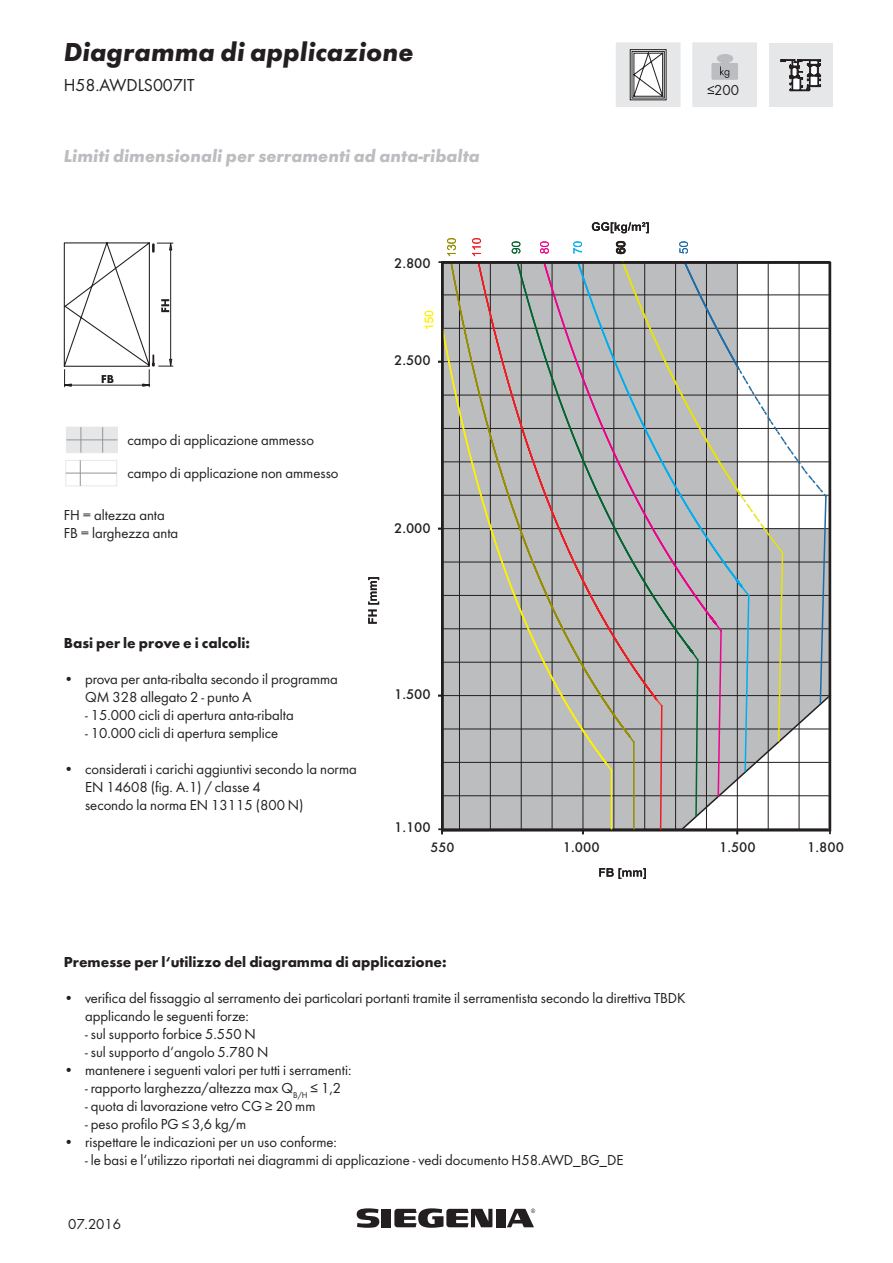
<style>
.page{position:relative;width:893px;height:1263px;background:#fff}
.page>*{position:absolute;margin:0;border:0;box-sizing:border-box;transform-origin:0 0}
.t1{font:italic 700 27px "Futura";color:#231f20}
.Textrahmen_Überschri{font:italic 700 18px "Futura";color:#bcbdc0}
.t2{font:18px "Futura Boo";color:#231f20}
.Aufzählung{font:15px/18px "Futura Boo";color:#231f20}
.Haupttext{font:700 15px "Futura";color:#231f20}
.Legende2{font:15px "Futura Boo";color:#231f20}
.Haupttext-2{font:15px "Futura Boo";color:#231f20}
.t3{font:500 14.55px "Futura";color:#231f20}
.t4{font:500 14.1px "Futura";color:#231f20}
</style>
<div class="page">
<div style="left:382px;top:1209px;width:9px;height:18px;background:#231f20"></div>
<svg style="left:357px;top:1208px;width:22px;height:20px"></svg>
<div style="left:496px;top:1209px;width:9px;height:18px;background:#231f20"></div>
<svg style="left:394px;top:1208px;width:98px;height:20px"></svg>
<svg style="left:507px;top:1208px;width:28px;height:19px"></svg>
<div style="left:769px;top:43px;width:64px;height:64px;background:#e6e7e9"></div>
<svg style="left:781px;top:60px;width:40px;height:31px"></svg>
<div style="left:616px;top:43px;width:64px;height:64px;background:#e6e7e9"></div>
<div style="left:630px;top:49px;width:36px;height:51px;border:1px solid #231f20"></div>
<svg style="left:631px;top:51px;width:34px;height:48px;background:#c1c0c0"></svg>
<div style="left:693px;top:43px;width:64px;height:64px;background:#e6e7e9"></div>
<div style="left:692px;top:43px;width:65px;height:64px;border:1px solid #e6e7e9"></div>
<div style="left:712px;top:63px;width:25px;height:16px;background:#bcbdc0"></div>
<div style="left:712px;top:63px;width:26px;height:17px;border:1px solid #bcbdc0"></div>
<div style="left:722px;top:56px;width:6px;height:12px;background:#bcbdc0;border-radius:50%"></div>
<div style="left:721px;top:55px;width:8px;height:14px;border:1px solid #bcbdc0;border-radius:50%"></div>
<div style="left:717px;top:55px;width:16px;height:7px;background:#bcbdc0;border-radius:50%"></div>
<div style="left:717px;top:54px;width:16px;height:9px;border:1px solid #bcbdc0;border-radius:50%"></div>
<svg style="left:720px;top:66px;width:9px;height:12px"></svg>
<svg style="left:708px;top:86px;width:6px;height:8px"></svg>
<svg style="left:425px;top:311px;width:8px;height:18px"></svg>
<svg style="left:599px;top:868px;width:47px;height:11px"></svg>
<svg style="left:368px;top:577px;width:11px;height:47px"></svg>
<svg style="left:439px;top:222px;width:393px;height:611px"></svg>
<hr style="left:633px;top:742px;width:2px;height:87px;background:#968d00">
<hr style="left:611px;top:770px;width:1px;height:59px;background:#fff101">
<svg style="left:64px;top:242px;width:109px;height:145px"></svg>
<div style="left:66px;top:427px;width:52px;height:26px;background:#e6e7e9"></div>
<svg style="left:102px;top:427px;width:1px;height:26px"></svg>
<svg style="left:81px;top:427px;width:1px;height:26px"></svg>
<hr style="left:66px;top:439px;width:51px;height:1px;background:#939598">
<div style="left:65px;top:460px;width:52px;height:26px;background:#fff;border:1px solid #e6e7e9"></div>
<svg style="left:80px;top:460px;width:1px;height:26px"></svg>
<hr style="left:66px;top:473px;width:51px;height:1px;background:#939598">
<h1 class="t1" style="left:64px;top:35px;width:351px">Diagramma di applicazione</h1>
<p class="t2" style="left:64px;top:74px;width:132px">H58.AWDLS007IT</p>
<p class="Aufzählung" style="left:714px;top:81px;width:26px">200</p>
<p class="Textrahmen_Überschri" style="left:64px;top:145px;width:418px">Limiti dimensionali per serramenti ad anta-ribalta</p>
<p class="t3" style="left:394px;top:254px;width:38px">2.800</p>
<p class="Legende2" style="left:128px;top:431px;width:188px">campo di applicazione ammesso</p>
<p class="Legende2" style="left:128px;top:464px;width:212px">campo di applicazione non ammesso</p>
<p class="Haupttext-2" style="left:64px;top:506px;width:103px">FH = altezza anta</p>
<p class="Haupttext-2" style="left:64px;top:524px;width:116px">FB = larghezza anta</p>
<p class="Haupttext" style="left:64px;top:633px;width:188px">Basi per le prove e i calcoli:</p>
<p class="Aufzählung" style="left:85px;top:670px;width:254px;text-indent:-21px">• prova per anta-ribalta secondo il programma<br>QM 328 allegato 2 - punto A</p>
<p class="Aufzählung" style="left:85px;top:706px;width:210px">- 15.000 cicli di apertura anta-ribalta</p>
<p class="Aufzählung" style="left:85px;top:724px;width:195px">- 10.000 cicli di apertura semplice</p>
<p class="Aufzählung" style="left:85px;top:760px;width:273px;text-indent:-21px">• considerati i carichi aggiuntivi secondo la norma<br>EN 14608 (fig. A.1) / classe 4</p>
<p class="Aufzählung" style="left:85px;top:796px;width:220px">secondo la norma EN 13115 (800 N)</p>
<p class="t3" style="left:394px;top:351px;width:38px">2.500</p>
<p class="t3" style="left:394px;top:519px;width:38px">2.000</p>
<p class="t3" style="left:394px;top:685px;width:38px">1.500</p>
<p class="t3" style="left:394px;top:819px;width:38px">1.100</p>
<p class="t4" style="left:431px;top:839px;width:26px">550</p>
<p class="t3" style="left:563px;top:838px;width:38px">1.000</p>
<p class="t3" style="left:719px;top:838px;width:38px">1.500</p>
<p class="t3" style="left:807px;top:838px;width:38px">1.800</p>
<p class="Haupttext" style="left:64px;top:952px;width:384px">Premesse per l‘utilizzo del diagramma di applicazione:</p>
<p class="Aufzählung" style="left:85px;top:989px;width:602px;text-indent:-21px">• verifica del fissaggio al serramento dei particolari portanti tramite il serramentista secondo la direttiva TBDK applicando le seguenti forze:</p>
<p class="Aufzählung" style="left:85px;top:1025px;width:172px">- sul supporto forbice 5.550 N</p>
<p class="Aufzählung" style="left:85px;top:1043px;width:185px">- sul supporto d‘angolo 5.780 N</p>
<p class="Aufzählung" style="left:64px;top:1061px;width:289px">• mantenere i seguenti valori per tutti i serramenti:</p>
<p class="Aufzählung" style="left:85px;top:1079px;width:258px">- rapporto larghezza/altezza max Q<sub>B/H</sub> ≤ 1,2</p>
<p class="Aufzählung" style="left:85px;top:1097px;width:232px">- quota di lavorazione vetro CG ≥ 20 mm</p>
<p class="Aufzählung" style="left:85px;top:1115px;width:163px">- peso profilo PG ≤ 3,6 kg/m</p>
<p class="Aufzählung" style="left:64px;top:1133px;width:275px">• rispettare le indicazioni per un uso conforme:</p>
<p class="Aufzählung" style="left:85px;top:1151px;width:540px">- le basi e l‘utilizzo riportati nei diagrammi di applicazione - vedi documento H58.AWD_BG_DE</p>
<p class="Aufzählung" style="left:68px;top:1215px;width:55px">07.2016</p>
</div>
